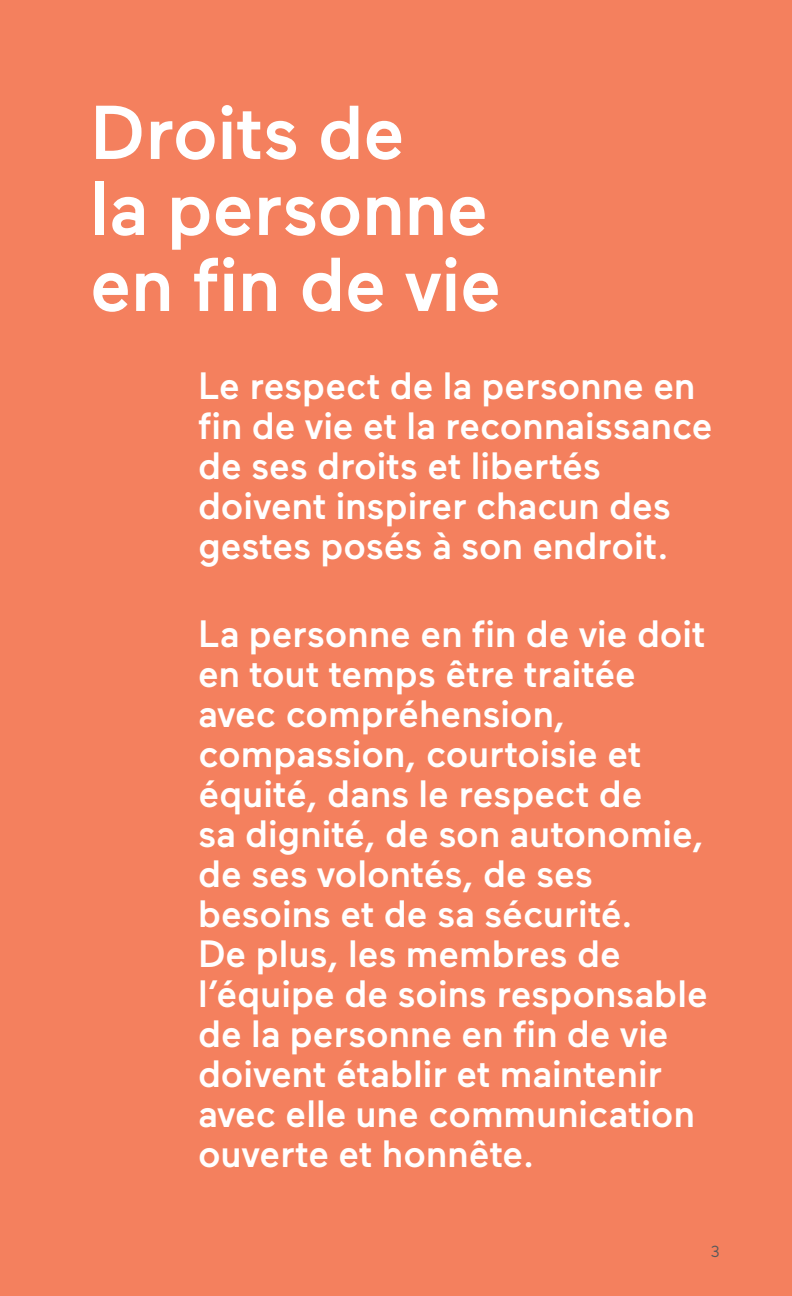
<style>
.page{position:relative;width:792px;height:1296px;background:#f4805e}
.page>*{position:absolute;margin:0;border:0;box-sizing:border-box;transform-origin:0 0}
.t1{font:500 76px/76px "Maax";letter-spacing:-.005em;color:#fff}
.exergue{font:500 38px/40px "Maax";color:#fff}
.t2{font:16px "Maax";color:#58595b}
</style>
<div class="page">
<h1 class="t1" style="left:90px;top:95px;width:413px">Droits de<br>la personne en fin de vie</h1>
<p class="exergue" style="left:198px;top:366px;width:516px">Le respect de la personne en fin de vie et la reconnaissance de ses droits et libertés doivent inspirer chacun des gestes posés à son endroit.</p>
<p class="exergue" style="left:198px;top:614px;width:511px">La personne en fin de vie doit en tout temps être traitée avec compréhension, compassion, courtoisie et équité, dans le respect de<br>sa dignité, de son autonomie, de ses volontés, de ses besoins et de sa sécurité.<br>De plus, les membres de l’équipe de soins responsable de la personne en fin de vie doivent établir et maintenir avec elle une communication ouverte et honnête.</p>
<p class="t2" style="left:711px;top:1243px;width:11px">3</p>
</div>
